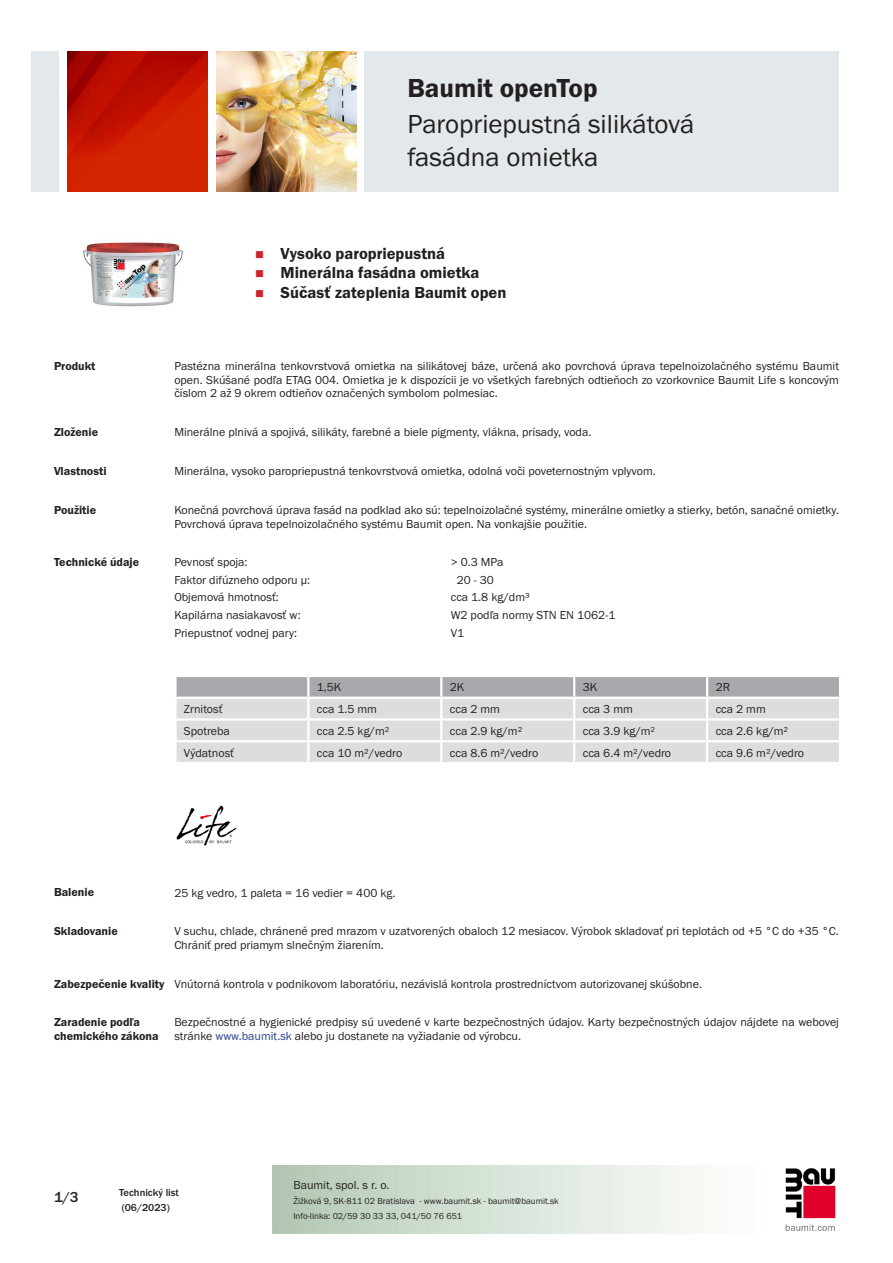
<style>
.page{position:relative;width:893px;height:1263px;background:#fff}
.page>*{position:absolute;margin:0;border:0;box-sizing:border-box;transform-origin:0 0}
.PDS_Produktname_Land{font:27px/32.4px "BM Franklin Gothic URW Boo";color:#231f20}
.PDS_Produktname{font:27px "BM Franklin Gothic URW Dem";color:#231f20}
.t1{font:16.5px "BM Franklin Gothic URW Dem";color:#231f20}
.t2{font:500 15px "BM Franklin Gothic URW";color:#231f20}
.PDS_Standard{font:12px/13.5px "BM Franklin Gothic URW Boo";color:#231f20}
.PDS_Standard_linksbü{font:12px "BM Franklin Gothic URW Boo";color:#231f20}
.PDS_Header{font:12px/13.5px "BM Franklin Gothic URW Dem";color:#231f20}
.t3{font:500 10.5px/15px "BM Franklin Gothic URW";color:#231f20}
.t4{font:9px/15px "BM Franklin Gothic URW Boo";color:#231f20}
.s1{color:#253f8e}
</style>
<div class="page">
<img style="left:785px;top:1168px;width:51px;height:63px">
<div style="left:32px;top:51px;width:27px;height:140px;background:#e2e8eb"></div>
<img style="left:68px;top:52px;width:140px;height:139px">
<img style="left:216px;top:51px;width:141px;height:140px">
<div style="left:365px;top:51px;width:474px;height:140px;background:#e2e8eb"></div>
<img style="left:83px;top:242px;width:100px;height:65px">
<svg style="left:175px;top:676px;width:665px;height:86px;background:#d3d3d6"></svg>
<hr style="left:174px;top:740px;width:134px;height:2px;background:#fff">
<hr style="left:174px;top:742px;width:3px;height:20px;background:#fff">
<hr style="left:308px;top:740px;width:133px;height:2px;background:#fff">
<hr style="left:307px;top:742px;width:2px;height:20px;background:#fff">
<hr style="left:441px;top:740px;width:133px;height:2px;background:#fff">
<hr style="left:440px;top:742px;width:2px;height:20px;background:#fff">
<hr style="left:574px;top:740px;width:133px;height:2px;background:#fff">
<hr style="left:573px;top:742px;width:2px;height:20px;background:#fff">
<hr style="left:707px;top:740px;width:134px;height:2px;background:#fff">
<hr style="left:706px;top:742px;width:2px;height:20px;background:#fff">
<hr style="left:839px;top:742px;width:2px;height:20px;background:#fff">
<img style="left:176px;top:805px;width:61px;height:41px">
<p class="PDS_Produktname" style="left:407px;top:71px;width:192px">Baumit openTop</p>
<p class="PDS_Produktname_Land" style="left:407px;top:109px;width:288px">Paropriepustná silikátová fasádna omietka</p>
<p class="t1" style="left:281px;top:243px;width:166px">Vysoko paropriepustná</p>
<p class="t1" style="left:281px;top:263px;width:200px">Minerálna fasádna omietka</p>
<p class="t1" style="left:281px;top:282px;width:227px">Súčasť zateplenia Baumit open</p>
<p class="PDS_Header" style="left:54px;top:360px;width:43px">Produkt</p>
<p class="PDS_Standard" style="left:174px;top:360px;width:666px;text-align:justify">Pastézna minerálna tenkovrstvová omietka na silikátovej báze, určená ako povrchová úprava tepelnoizolačného systému Baumit open. Skúšané podľa ETAG 004. Omietka je k dispozícii je vo všetkých farebných odtieňoch zo vzorkovnice Baumit Life s koncovým číslom 2 až 9 okrem odtieňov označených symbolom polmesiac.</p>
<p class="PDS_Header" style="left:54px;top:426px;width:46px">Zloženie</p>
<p class="PDS_Standard" style="left:174px;top:426px;width:419px">Minerálne plnivá a spojivá, silikáty, farebné a biele pigmenty, vlákna, prísady, voda.</p>
<p class="PDS_Header" style="left:54px;top:465px;width:54px">Vlastnosti</p>
<p class="PDS_Standard" style="left:174px;top:465px;width:483px">Minerálna, vysoko paropriepustná tenkovrstvová omietka, odolná voči poveternostným vplyvom.</p>
<p class="PDS_Header" style="left:54px;top:503px;width:44px">Použitie</p>
<p class="PDS_Standard" style="left:174px;top:503px;width:666px">Konečná povrchová úprava fasád na podklad ako sú: tepelnoizolačné systémy, minerálne omietky a stierky, betón, sanačné omietky.<br>Povrchová úprava tepelnoizolačného systému Baumit open. Na vonkajšie použitie.</p>
<p class="PDS_Header" style="left:54px;top:556px;width:87px">Technické údaje</p>
<p class="PDS_Standard_linksbü" style="left:174px;top:555px;width:75px">Pevnosť spoja:</p>
<p class="PDS_Standard_linksbü" style="left:451px;top:555px;width:54px">&gt; 0.3 MPa</p>
<p class="PDS_Standard_linksbü" style="left:174px;top:572px;width:137px">Faktor difúzneho odporu μ:</p>
<p class="PDS_Standard_linksbü" style="left:457px;top:572px;width:39px">20 - 30</p>
<p class="PDS_Standard_linksbü" style="left:174px;top:590px;width:106px">Objemová hmotnosť:</p>
<p class="PDS_Standard_linksbü" style="left:451px;top:590px;width:80px">cca 1.8 kg/dm³</p>
<p class="PDS_Standard_linksbü" style="left:174px;top:607px;width:128px">Kapilárna nasiakavosť w:</p>
<p class="PDS_Standard_linksbü" style="left:451px;top:607px;width:166px">W2 podľa normy STN EN 1062-1</p>
<p class="PDS_Standard_linksbü" style="left:174px;top:625px;width:124px">Priepustnoť vodnej pary:</p>
<p class="PDS_Standard_linksbü" style="left:451px;top:625px;width:15px">V1</p>
<p class="PDS_Standard_linksbü" style="left:317px;top:680px;width:26px">1,5K</p>
<p class="PDS_Standard_linksbü" style="left:450px;top:680px;width:16px">2K</p>
<p class="PDS_Standard_linksbü" style="left:583px;top:680px;width:16px">3K</p>
<p class="PDS_Standard_linksbü" style="left:716px;top:680px;width:16px">2R</p>
<p class="PDS_Standard_linksbü" style="left:184px;top:702px;width:40px">Zrnitosť</p>
<p class="PDS_Standard_linksbü" style="left:317px;top:702px;width:62px">cca 1.5 mm</p>
<p class="PDS_Standard_linksbü" style="left:450px;top:702px;width:52px">cca 2 mm</p>
<p class="PDS_Standard_linksbü" style="left:583px;top:702px;width:52px">cca 3 mm</p>
<p class="PDS_Standard_linksbü" style="left:716px;top:702px;width:52px">cca 2 mm</p>
<p class="PDS_Standard_linksbü" style="left:184px;top:723px;width:47px">Spotreba</p>
<p class="PDS_Standard_linksbü" style="left:317px;top:723px;width:74px">cca 2.5 kg/m²</p>
<p class="PDS_Standard_linksbü" style="left:450px;top:723px;width:74px">cca 2.9 kg/m²</p>
<p class="PDS_Standard_linksbü" style="left:583px;top:723px;width:74px">cca 3.9 kg/m²</p>
<p class="PDS_Standard_linksbü" style="left:716px;top:723px;width:74px">cca 2.6 kg/m²</p>
<p class="PDS_Standard_linksbü" style="left:184px;top:745px;width:52px">Výdatnosť</p>
<p class="PDS_Standard_linksbü" style="left:317px;top:745px;width:87px">cca 10 m²/vedro</p>
<p class="PDS_Standard_linksbü" style="left:450px;top:745px;width:90px">cca 8.6 m²/vedro</p>
<p class="PDS_Standard_linksbü" style="left:583px;top:745px;width:90px">cca 6.4 m²/vedro</p>
<p class="PDS_Standard_linksbü" style="left:716px;top:745px;width:90px">cca 9.6 m²/vedro</p>
<p class="PDS_Header" style="left:54px;top:886px;width:42px">Balenie</p>
<p class="PDS_Standard" style="left:174px;top:886px;width:223px">25 kg vedro, 1 paleta = 16 vedier = 400 kg.</p>
<p class="PDS_Header" style="left:54px;top:925px;width:65px">Skladovanie</p>
<p class="PDS_Standard" style="left:174px;top:925px;width:666px">V suchu, chlade, chránené pred mrazom v uzatvorených obaloch 12 mesiacov. Výrobok skladovať pri teplotách od +5 °C do +35 °C.<br>Chrániť pred priamym slnečným žiarením.</p>
<p class="PDS_Header" style="left:54px;top:977px;width:112px">Zabezpečenie kvality</p>
<p class="PDS_Standard" style="left:174px;top:977px;width:529px">Vnútorná kontrola v podnikovom laboratóriu, nezávislá kontrola prostredníctvom autorizovanej skúšobne.</p>
<p class="PDS_Header" style="left:54px;top:1016px;width:106px">Zaradenie podľa chemického zákona</p>
<p class="PDS_Standard" style="left:174px;top:1016px;width:666px">Bezpečnostné a hygienické predpisy sú uvedené v karte bezpečnostných údajov. Karty bezpečnostných údajov nájdete na webovej stránke <span class="s1">www.baumit.sk</span> alebo ju dostanete na vyžiadanie od výrobcu.</p>
<p class="t2" style="left:54px;top:1188px;width:26px">1/3</p>
<p class="t3" style="left:119px;top:1185px;width:61px">Technický list (06/2023)</p>
<p class="PDS_Standard" style="left:293px;top:1178px;width:98px">Baumit, spol. s r. o.</p>
<p class="t4" style="left:293px;top:1193px;width:267px">Žižková 9, SK-811 02 Bratislava - www.baumit.sk - baumit@baumit.sk<br>Info-linka: 02/59 30 33 33, 041/50 76 651</p>
</div>
